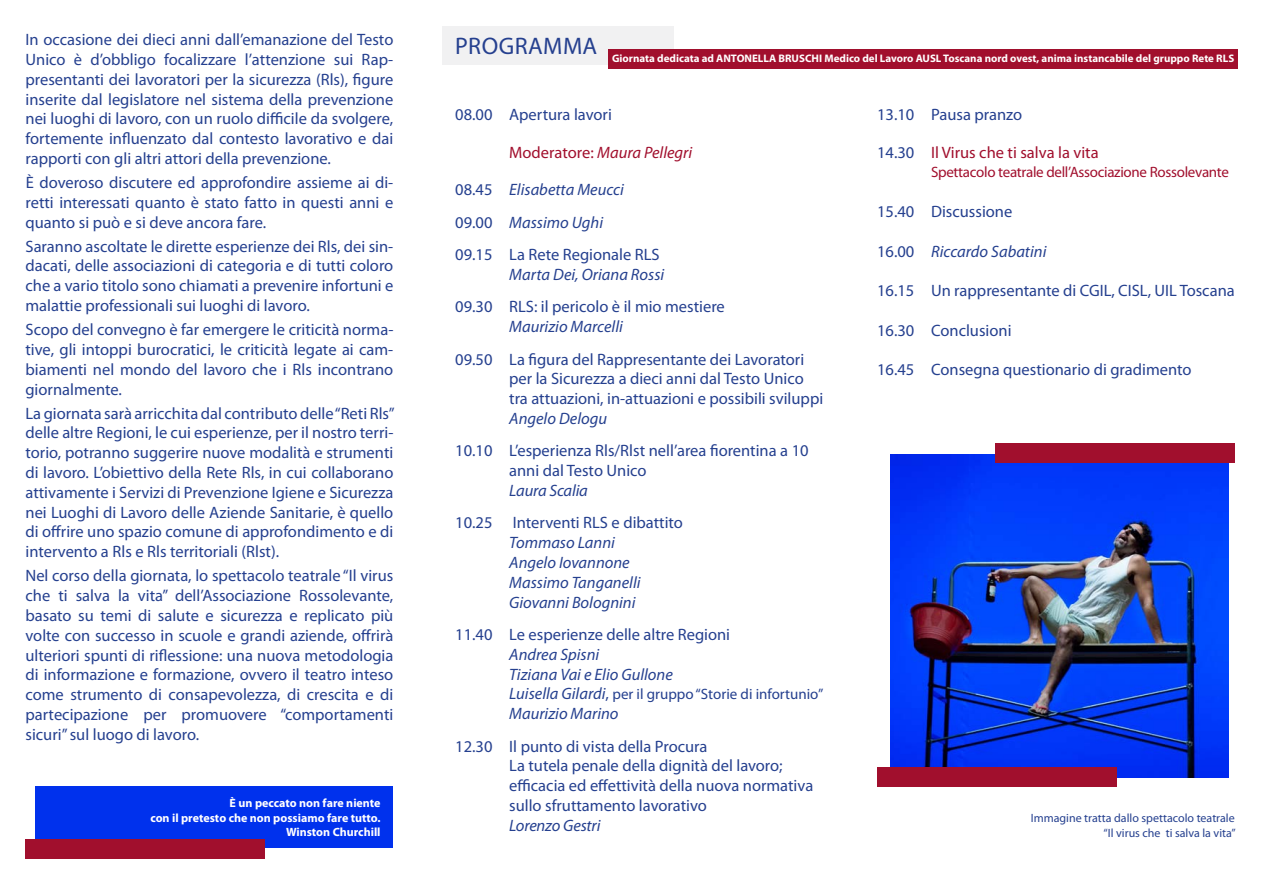
<style>
.page{position:relative;width:1263px;height:893px;background:#fff}
.page>*{position:absolute;margin:0;border:0;box-sizing:border-box;transform-origin:0 0}
.t1{font:24px "Myriad Pro";letter-spacing:.02em;color:#25408f}
.t2{font:16.5px/19.8px "Myriad Pro";color:#25408f;text-align:justify}
.t3{font:italic 16.5px/19.8px "Myriad Pro";color:#25408f}
.t4{font:16.5px "Myriad Pro";color:#a10f2d}
.t5{font:italic 16.5px "Myriad Pro";color:#a10f2d}
.t6{font:15px "Myriad Pro";color:#25408f}
.t7{font:15px "Myriad Pro";letter-spacing:-.02em;color:#a10f2d}
.t8{font:700 12px/14.4px "Myriad Pro";color:#fff;text-align:right}
.t9{font:12px/14.4px "Myriad Pro";color:#25408f;text-align:right}
.t10{font:700 10.95px "Myriad Pro";color:#fff}
.s1{font-style:normal}
.s2{font-style:italic}
.s3{font-style:italic;font-size:16.5px}
.s4{font-size:16.5px}
.s5{color:#25408f}
</style>
<div class="page">
<div style="left:443px;top:26px;width:231px;height:38px;background:#f1f1f2"></div>
<div style="left:608px;top:50px;width:629px;height:19px;background:#a10f2d"></div>
<img style="left:890px;top:454px;width:338px;height:324px">
<div style="left:995px;top:444px;width:240px;height:19px;background:#a10f2d"></div>
<div style="left:877px;top:767px;width:240px;height:19px;background:#a10f2d"></div>
<div style="left:36px;top:786px;width:357px;height:62px;background:#0031ed"></div>
<div style="left:26px;top:839px;width:239px;height:20px;background:#a10f2d"></div>
<p class="t2" style="left:26px;top:29px;width:369px">In occasione dei dieci anni dall’emanazione del Testo Unico è d’obbligo focalizzare l’attenzione sui Rap&shy;presentanti dei lavoratori per la sicurezza (Rls), figure inserite dal legislatore nel sistema della prevenzione nei luoghi di lavoro, con un ruolo difficile da svolgere, fortemente influenzato dal contesto lavorativo e dai rapporti con gli altri attori della prevenzione.</p>
<p class="t2" style="left:26px;top:172px;width:369px">è doveroso discutere ed approfondire assieme ai di&shy;retti interessati quanto è stato fatto in questi anni e quanto si può e si deve ancora fare.</p>
<p class="t2" style="left:26px;top:236px;width:369px">Saranno ascoltate le dirette esperienze dei Rls, dei sin&shy;dacati, delle associazioni di categoria e di tutti coloro che a vario titolo sono chiamati a prevenire infortuni e malattie professionali sui luoghi di lavoro.</p>
<p class="t2" style="left:26px;top:319px;width:369px">Scopo del convegno è far emergere le criticità norma&shy;tive, gli intoppi burocratici, le criticità legate ai cam&shy;biamenti nel mondo del lavoro che i Rls incontrano giornalmente.</p>
<p class="t2" style="left:26px;top:403px;width:371px">La giornata sarà arricchita dal contributo delle “Reti Rls” delle altre Regioni, le cui esperienze, per il nostro terri&shy;torio, potranno suggerire nuove modalità e strumenti di lavoro. L’obiettivo della Rete Rls, in cui collaborano attivamente i Servizi di Prevenzione Igiene e Sicurezza nei Luoghi di Lavoro delle Aziende Sanitarie, è quello di offrire uno spazio comune di approfondimento e di intervento a Rls e Rls territoriali (Rlst).</p>
<p class="t2" style="left:26px;top:566px;width:369px">Nel corso della giornata, lo spettacolo teatrale “Il virus che ti salva la vita” dell’Associazione Rossolevante, basato su temi di salute e sicurezza e replicato più volte con successo in scuole e grandi aziende, offrirà ulteriori spunti di riflessione: una nuova metodologia di informazione e formazione, ovvero il teatro inteso come strumento di consapevolezza, di crescita e di partecipazione per promuovere “comportamenti sicuri” sul luogo di lavoro.</p>
<p class="t8" style="left:150px;top:796px;width:232px">è un peccato non fare niente<br>con il pretesto che non possiamo fare tutto.<br>Winston Churchill</p>
<h1 class="t1" style="left:455px;top:31px;width:144px">PROGRAMMA</h1>
<p class="t10" style="left:612px;top:51px;width:624px">Giornata dedicata ad ANTONELLA BRUSCHI Medico del Lavoro AUSL Toscana nord ovest, anima instancabile del gruppo Rete RLS</p>
<p class="t2" style="left:455px;top:104px;width:158px">08.00 Apertura lavori</p>
<p class="t5" style="left:509px;top:142px;width:185px"><span class="s1">Moderatore:</span> Maura Pellegri</p>
<p class="t2" style="left:455px;top:173px;width:206px;line-height:32.4px;text-align:left">08.45 <span class="s2">Elisabetta Meucci<br></span>09.00 <span class="s2">Massimo Ughi<br></span>09.15 La Rete Regionale RLS</p>
<p class="t3" style="left:509px;top:264px;width:157px">Marta Dei, Oriana Rossi</p>
<p class="t2" style="left:455px;top:297px;width:271px">09.30 RLS: il pericolo è il mio mestiere</p>
<p class="t3" style="left:509px;top:316px;width:115px">Maurizio Marcelli</p>
<p class="t2" style="left:509px;top:349px;width:316px;text-align:left;text-indent:-54px">09.50 La figura del Rappresentante dei Lavoratori per la Sicurezza a dieci anni dal Testo Unico tra attuazioni, in-attuazioni e possibili sviluppi</p>
<p class="t3" style="left:509px;top:408px;width:99px">Angelo Delogu</p>
<p class="t2" style="left:509px;top:441px;width:301px;text-indent:-54px">10.10 L’esperienza Rls/Rlst nell’area fiorentina a 10 anni dal Testo Unico</p>
<p class="t3" style="left:509px;top:480px;width:80px">Laura Scalia</p>
<p class="t2" style="left:455px;top:513px;width:229px">10.25 Interventi RLS e dibattito</p>
<p class="t3" style="left:509px;top:532px;width:133px">Tommaso Lanni<br>Angelo Iovannone<br>Massimo Tanganelli<br>Giovanni Bolognini</p>
<p class="t2" style="left:455px;top:624px;width:276px">11.40 Le esperienze delle altre Regioni</p>
<p class="t3" style="left:509px;top:644px;width:165px">Andrea Spisni<br>Tiziana Vai e Elio Gullone</p>
<p class="t6" style="left:509px;top:685px;width:316px"><span class="s3">Luisella Gilardi</span><span class="s4">,</span> per il gruppo “Storie di infortunio”</p>
<p class="t3" style="left:509px;top:703px;width:111px">Maurizio Marino</p>
<p class="t2" style="left:509px;top:736px;width:306px;text-align:left;text-indent:-54px">12.30 Il punto di vista della Procura<br>La tutela penale della dignità del lavoro; efficacia ed effettività della nuova normativa sullo sfruttamento lavorativo</p>
<p class="t3" style="left:509px;top:815px;width:93px">Lorenzo Gestri</p>
<p class="t2" style="left:877px;top:104px;width:147px">13.10 Pausa pranzo</p>
<p class="t4" style="left:877px;top:142px;width:223px"><span class="s5">14.30</span> Il Virus che ti salva la vita</p>
<p class="t7" style="left:931px;top:163px;width:299px">Spettacolo teatrale dell’Associazione Rossolevante</p>
<p class="t2" style="left:877px;top:201px;width:137px">15.40 Discussione</p>
<p class="t3" style="left:877px;top:241px;width:171px"><span class="s1">16.00</span> Riccardo Sabatini</p>
<p class="t2" style="left:877px;top:280px;width:359px">16.15 Un rappresentante di CGIL, CISL, UIL Toscana</p>
<p class="t2" style="left:877px;top:320px;width:136px">16.30 Conclusioni</p>
<p class="t2" style="left:877px;top:360px;width:316px">16.45 Consegna questionario di gradimento</p>
<p class="t9" style="left:1031px;top:811px;width:206px">Immagine tratta dallo spettacolo teatrale “Il virus che ti salva la vita”</p>
</div>
